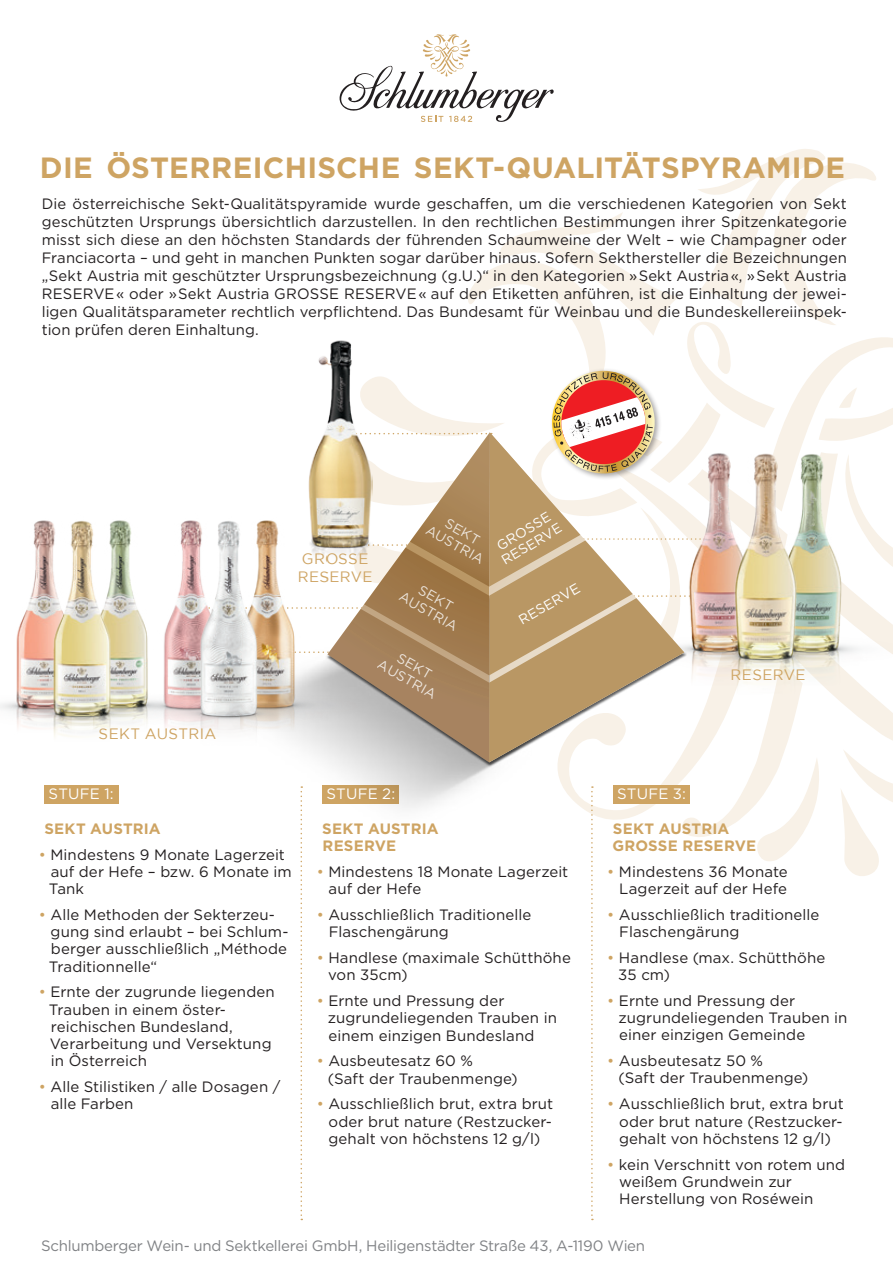
<style>
.page{position:relative;width:893px;height:1263px;background:#fff}
.page>*{position:absolute;margin:0;border:0;box-sizing:border-box;transform-origin:0 0}
.t1{font:700 29.25px "Gotham";letter-spacing:.01em;color:#cea463}
.t2{font:15px/17.2px "Gotham";letter-spacing:.005em;color:#231f20}
.t3{font:15px "Gotham";letter-spacing:-.02em;color:#808285}
.t4{font:700 15px/17.2px "Gotham";letter-spacing:.015em;color:#cea463}
.t5{font:15px/18px "Gotham";letter-spacing:.025em;color:#cea463}
.t6{font:15px "Gotham";letter-spacing:.01em;color:#fff}
.t7{font:13.8px/15.1px "Gotham";color:#fff;text-align:center}
.s1{font-style:inherit}
.s2{font-size:14.25px}
.s3{color:#cea463}
</style>
<div class="page">
<svg style="left:468px;top:149px;width:425px;height:727px"></svg>
<img style="left:727px;top:437px;width:166px;height:261px">
<svg style="left:339px;top:34px;width:215px;height:88px"></svg>
<div style="left:549px;top:368px;width:113px;height:113px;background:#231f20;opacity:.4"></div>
<img style="left:318px;top:340px;width:34px;height:31px">
<img style="left:0;top:520px;width:159px;height:217px">
<div style="left:44px;top:785px;width:75px;height:19px;background:#cea463"></div>
<svg style="left:301px;top:972px;width:1px;height:248px"></svg>
<svg style="left:591px;top:972px;width:2px;height:248px"></svg>
<img style="left:159px;top:541px;width:561px;height:429px">
<svg style="left:181px;top:371px;width:546px;height:391px"></svg>
<h1 class="t1" style="left:40px;top:151px;width:807px">DIE ÖSTERREICHISCHE SEKT-QUALITÄTSPYRAMIDE</h1>
<p class="t2" style="left:42px;top:194px;width:807px;line-height:18px;text-align:justify">Die österreichische Sekt-Qualitätspyramide wurde geschaffen, um die verschiedenen Kategorien von Sekt geschützten Ursprungs übersichtlich darzustellen. In den rechtlichen Bestimmungen ihrer Spitzenkategorie misst sich diese an den höchsten Standards der führenden Schaumweine der Welt – wie Champagner oder Franciacorta – und geht in manchen Punkten sogar darüber hinaus. Sofern Sekthersteller die Bezeichnungen „Sekt Austria mit geschützter Ursprungsbezeichnung (g.U.)“ in den Kategorien <span class="s1">»</span>Sekt Austria<span class="s1">«</span>, <span class="s1">»</span>Sekt Austria RESERVE<span class="s1">«</span> oder <span class="s1">»</span>Sekt Austria GROSSE RESERVE<span class="s1">«</span> auf den Etiketten anführen, ist die Einhaltung der jewei&shy;ligen Qualitätsparameter rechtlich verpflichtend. Das Bundesamt für Weinbau und die Bundeskellereiinspek&shy;tion prüfen deren Einhaltung.</p>
<p class="t5" style="left:99px;top:724px;width:119px">SEKT AUSTRIA</p>
<p class="t7" style="left:439px;top:509px;width:66px;rotate:30deg">SEKT<br>AUSTRIA</p>
<p class="t7" style="left:491px;top:541px;width:69px;text-align:left;rotate:-31deg">GROSSE<br>RESERVE</p>
<p class="t7" style="left:516px;top:614px;width:70px;rotate:-30deg">RESER<span class="s2">VE</span></p>
<p class="t5" style="left:298px;top:550px;width:76px">GROSSE<br>RESERVE</p>
<p class="t7" style="left:412px;top:575px;width:66px;rotate:30deg">SEKT<br>AUSTRIA</p>
<p class="t7" style="left:391px;top:643px;width:66px;rotate:30deg">SEKT<br>AUSTRIA</p>
<p class="t6" style="left:49px;top:784px;width:67px">STUFE 1:</p>
<p class="t4" style="left:44px;top:820px;width:118px">SEKT AUSTRIA</p>
<p class="t2" style="left:49px;top:845px;width:244px;text-indent:-10px"><span class="s3">•</span> Mindestens 9 Monate Lagerzeit auf der Hefe – bzw. 6 Monate im<br>Tank</p>
<p class="t2" style="left:49px;top:906px;width:241px;text-indent:-10px"><span class="s3">•</span> Alle Methoden der Sekterzeu&shy;gung sind erlaubt – bei Schlum&shy;berger ausschließlich „Méthode<br>Traditionnelle“</p>
<p class="t2" style="left:49px;top:983px;width:227px;text-indent:-10px"><span class="s3">•</span> Ernte der zugrunde liegenden<br>Trauben in einem öster&shy;reichischen Bundesland,<br>Verarbeitung und Versektung in Österreich</p>
<p class="t2" style="left:51px;top:1078px;width:231px;text-indent:-12px"><span class="s3">•</span> Alle Stilistiken / alle Dosagen / alle Farben</p>
<p class="t6" style="left:326px;top:784px;width:70px">STUFE 2:</p>
<p class="t4" style="left:322px;top:820px;width:118px">SEKT AUSTRIA<br>RESERVE</p>
<p class="t2" style="left:329px;top:863px;width:241px;text-indent:-12px"><span class="s3">•</span> Mindestens 18 Monate Lagerzeit auf der Hefe</p>
<p class="t2" style="left:329px;top:906px;width:204px;text-indent:-12px"><span class="s3">•</span> Ausschließlich Traditionelle<br>Flaschengärung</p>
<p class="t2" style="left:328px;top:949px;width:244px;text-indent:-11px"><span class="s3">•</span> Handlese (maximale Schütthöhe von 35cm)</p>
<p class="t2" style="left:328px;top:992px;width:231px;text-indent:-11px"><span class="s3">•</span> Ernte und Pressung der zugrundeliegenden Trauben in einem einzigen Bundesland</p>
<p class="t2" style="left:328px;top:1052px;width:191px;text-indent:-11px"><span class="s3">•</span> Ausbeutesatz 60 %<br>(Saft der Traubenmenge)</p>
<p class="t2" style="left:328px;top:1095px;width:226px;text-align:justify;text-indent:-12px"><span class="s3">•</span> Ausschließlich brut, extra brut oder brut nature (Restzucker&shy;gehalt von höchstens 12 g/l)</p>
<p class="t5" style="left:731px;top:666px;width:76px">RESERVE</p>
<p class="t6" style="left:617px;top:784px;width:70px">STUFE 3:</p>
<p class="t4" style="left:612px;top:820px;width:145px">SEKT AUSTRIA<br>GROSSE RESERVE</p>
<p class="t2" style="left:607px;top:863px;width:182px;text-align:right"><span class="s3">•</span> Mindestens 36 Monate<br>Lagerzeit auf der Hefe</p>
<p class="t2" style="left:619px;top:906px;width:202px;text-indent:-12px"><span class="s3">•</span> Ausschließlich traditionelle<br>Flaschengärung</p>
<p class="t2" style="left:618px;top:949px;width:209px;text-indent:-11px"><span class="s3">•</span> Handlese (max. Schütthöhe<br>35 cm)</p>
<p class="t2" style="left:618px;top:992px;width:231px;text-indent:-11px"><span class="s3">•</span> Ernte und Pressung der zugrundeliegenden Trauben in einer einzigen Gemeinde</p>
<p class="t2" style="left:618px;top:1052px;width:191px;text-indent:-11px"><span class="s3">•</span> Ausbeutesatz 50 %<br>(Saft der Traubenmenge)</p>
<p class="t2" style="left:619px;top:1095px;width:226px;text-align:justify;text-indent:-12px"><span class="s3">•</span> Ausschließlich brut, extra brut oder brut nature (Restzucker&shy;gehalt von höchstens 12 g/l)</p>
<p class="t2" style="left:619px;top:1155px;width:228px;text-indent:-12px"><span class="s3">•</span> kein Verschnitt von rotem und weißem Grundwein zur<br>Herstellung von Roséwein</p>
<p class="t3" style="left:41px;top:1235px;width:606px">Schlumberger Wein- und Sektkellerei GmbH, Heiligenstädter Straße 43, A-1190 Wien</p>
</div>
